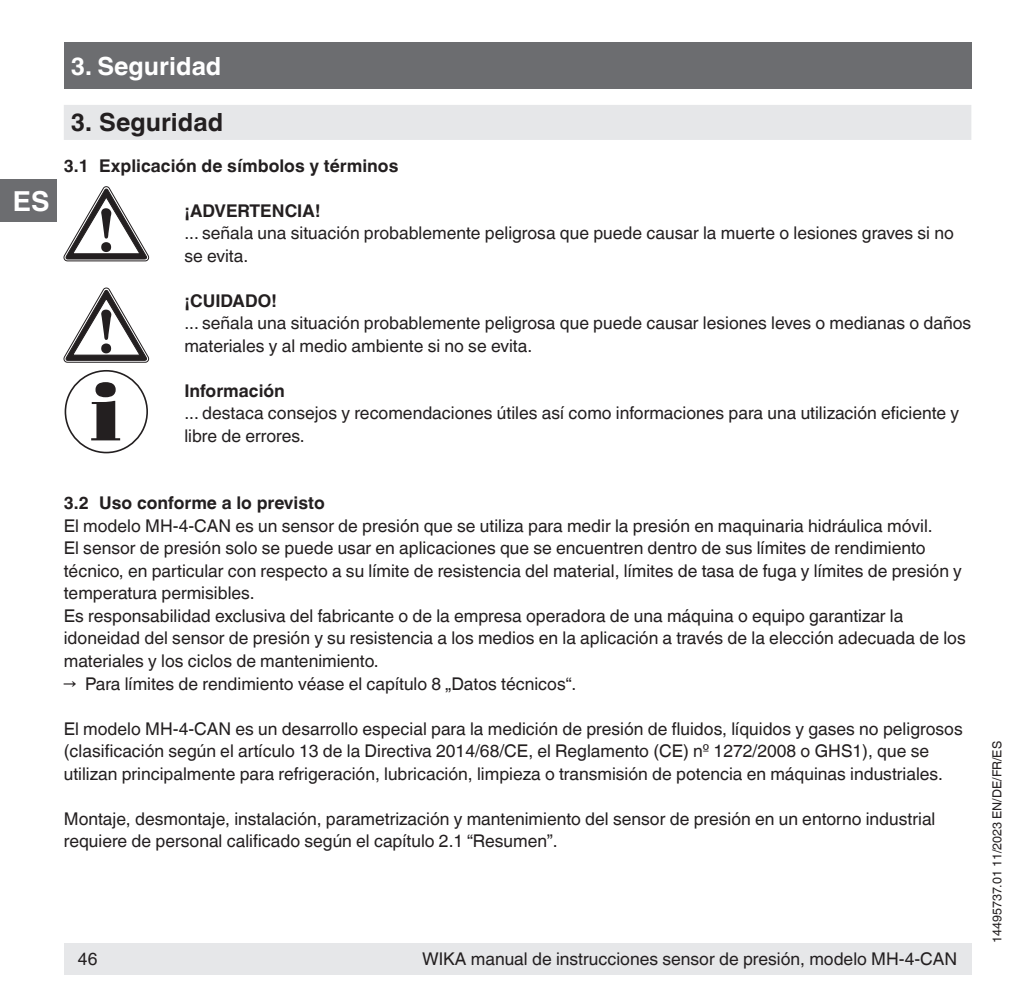
<style>
.page{position:relative;width:1021px;height:1007px;background:#fff}
.page>*{position:absolute;margin:0;border:0;box-sizing:border-box;transform-origin:0 0}
.t1{font:700 27.5px "Helvetica World";color:#fff}
.t2{font:700 25px "Helvetica World";color:#fff}
.t3{font:700 25px "Helvetica World";color:#231f20}
.t4{font:17.5px/22.5px "Helvetica World";color:#231f20}
.t5{font:700 17.5px "Helvetica World";color:#231f20}
.t6{font:12.5px "Helvetica World";color:#231f20}
</style>
<div class="page">
<div style="left:64px;top:943px;width:907px;height:31px;background:#e6e7e9"></div>
<div style="left:64px;top:43px;width:907px;height:46px;background:#6c6d70"></div>
<div style="left:0;top:179px;width:57px;height:43px;background:#6c6d70"></div>
<div style="left:64px;top:105px;width:907px;height:35px;background:#e6e7e9"></div>
<svg style="left:64px;top:186px;width:85px;height:75px"></svg>
<svg style="left:64px;top:288px;width:85px;height:74px"></svg>
<svg style="left:91px;top:382px;width:29px;height:58px"></svg>
<div style="left:65px;top:370px;width:83px;height:83px;border:2px solid #231f20;border-radius:50%"></div>
<h1 class="t1" style="left:13px;top:185px;width:38px">ES</h1>
<h2 class="t2" style="left:71px;top:51px;width:152px">3. Seguridad</h2>
<h2 class="t3" style="left:71px;top:108px;width:154px">3. Seguridad</h2>
<p class="t5" style="left:64px;top:155px;width:336px">3.1 Explicación de símbolos y términos</p>
<p class="t5" style="left:184px;top:200px;width:138px">¡ADVERTENCIA!</p>
<p class="t4" style="left:184px;top:222px;width:771px">... señala una situación probablemente peligrosa que puede causar la muerte o lesiones graves si no se evita.</p>
<p class="t5" style="left:184px;top:290px;width:94px">¡CUIDADO!</p>
<p class="t4" style="left:184px;top:312px;width:788px">... señala una situación probablemente peligrosa que puede causar lesiones leves o medianas o daños materiales y al medio ambiente si no se evita.</p>
<p class="t5" style="left:184px;top:380px;width:102px">Información</p>
<p class="t4" style="left:184px;top:402px;width:776px">... destaca consejos y recomendaciones útiles así como informaciones para una utilización eficiente y libre de errores.</p>
<p class="t5" style="left:64px;top:493px;width:262px">3.2 Uso conforme a lo previsto</p>
<p class="t4" style="left:64px;top:514px;width:903px">El modelo MH-4-CAN es un sensor de presión que se utiliza para medir la presión en maquinaria hidráulica móvil.<br>El sensor de presión solo se puede usar en aplicaciones que se encuentren dentro de sus límites de rendimiento técnico, en particular con respecto a su límite de resistencia del material, límites de tasa de fuga y límites de presión y temperatura permisibles.<br>Es responsabilidad exclusiva del fabricante o de la empresa operadora de una máquina o equipo garantizar la idoneidad del sensor de presión y su resistencia a los medios en la aplicación a través de la elección adecuada de los materiales y los ciclos de mantenimiento.</p>
<p class="t4" style="left:64px;top:672px;width:514px">→ Para límites de rendimiento véase el capítulo 8 „Datos técnicos“.</p>
<p class="t4" style="left:64px;top:717px;width:900px">El modelo MH-4-CAN es un desarrollo especial para la medición de presión de fluidos, líquidos y gases no peligrosos (clasificación según el artículo 13 de la Directiva 2014/68/CE, el Reglamento (CE) nº 1272/2008 o GHS1), que se utilizan principalmente para refrigeración, lubricación, limpieza o transmisión de potencia en máquinas industriales.</p>
<p class="t4" style="left:64px;top:807px;width:873px">Montaje, desmontaje, instalación, parametrización y mantenimiento del sensor de presión en un entorno industrial requiere de personal calificado según el capítulo 2.1 “Resumen”.</p>
<p class="t4" style="left:78px;top:947px;width:21px">46</p>
<p class="t4" style="left:422px;top:947px;width:536px">WIKA manual de instrucciones sensor de presión, modelo MH-4-CAN</p>
<p class="t6" style="left:989px;top:943px;width:203px;rotate:-90deg">14495737.01 11/2023 EN/DE/FR/ES</p>
</div>
